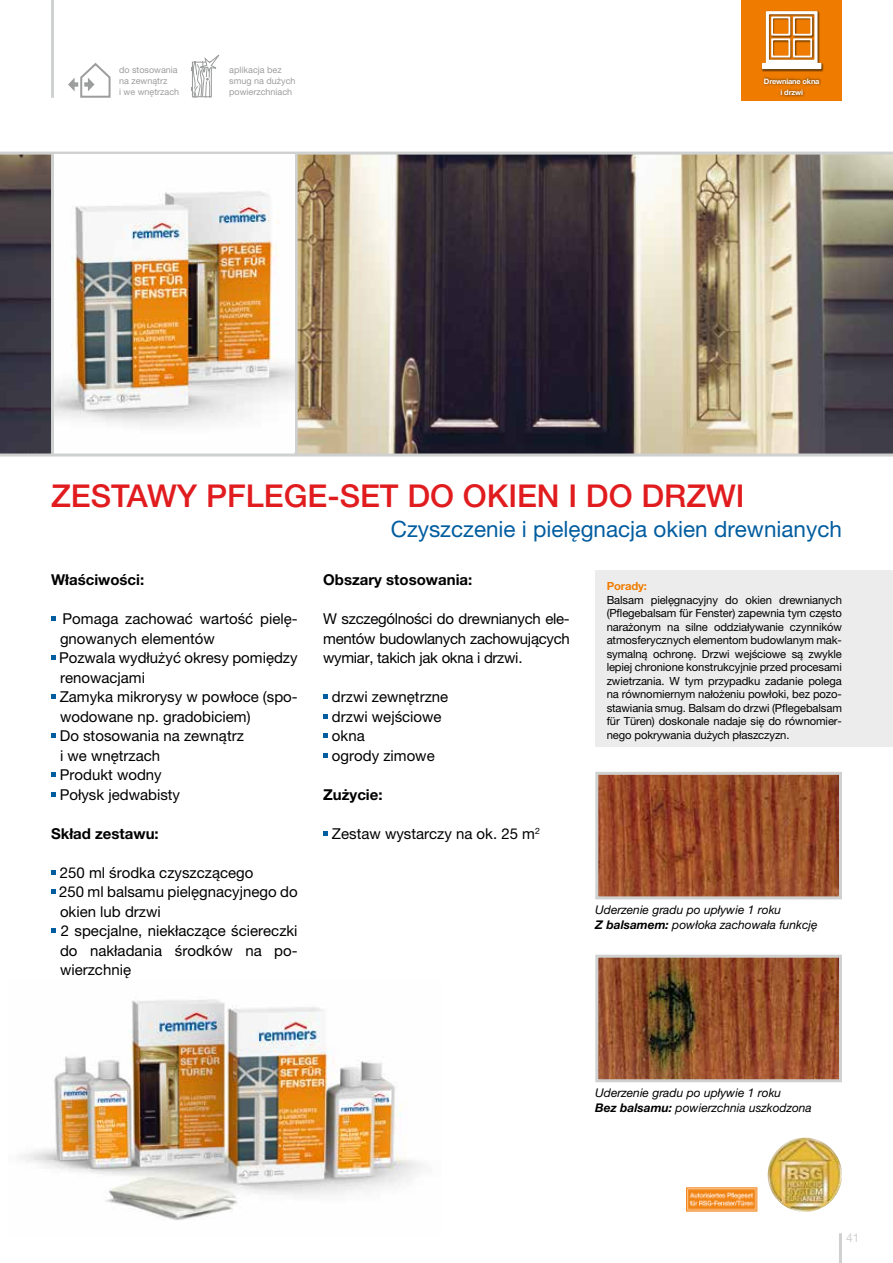
<style>
.page{position:relative;width:893px;height:1263px;background:#fff}
.page>*{position:absolute;margin:0;border:0;box-sizing:border-box;transform-origin:0 0}
.t1{font:500 31.5px "Helvetica Neue LT Pro";color:#e11c1f}
.t2{font:22.5px "Helvetica Neue LT Pro";color:#005da0}
.t3{font:15px/19.5px "Helvetica Neue LT Pro";color:#000}
.t4{font:700 15px "Helvetica Neue LT Pro";color:#000}
.t5{font:italic 12px/14.4px "Helvetica Neue LT Pro";color:#000}
.t6{font:12px "Helvetica Neue LT Pro";color:#cfd0d0}
.t7{font:11.25px/13.5px "Helvetica Neue LT Pro";letter-spacing:-.01em;color:#000;text-align:justify}
.t8{font:700 11.25px "Helvetica Neue LT Pro";letter-spacing:-.01em;color:#ef7c00}
.t9{font:9px/10.8px "Helvetica Neue LT Pro";color:#9c9d9d}
.t10{font:700 7.5px/10.5px "Helvetica Neue LT Pro";letter-spacing:-.025em;color:#fff;text-align:center}
.s1{font-weight:700}
</style>
<div class="page">
<img style="left:0;top:155px;width:893px;height:298px">
<hr style="left:51px;top:153px;width:3px;height:302px;background:#cfd0d0">
<hr style="left:295px;top:153px;width:3px;height:302px;background:#cfd0d0">
<img style="left:599px;top:776px;width:239px;height:119px">
<div style="left:595px;top:772px;width:247px;height:127px;border:3px solid #cfd0d0"></div>
<hr style="left:0;top:152px;width:893px;height:3px;background:#cfd0d0">
<hr style="left:0;top:453px;width:893px;height:3px;background:#cfd0d0">
<img style="left:599px;top:959px;width:239px;height:119px">
<div style="left:595px;top:955px;width:247px;height:127px;border:3px solid #cfd0d0"></div>
<img style="left:768px;top:1137px;width:74px;height:75px">
<img style="left:686px;top:1188px;width:72px;height:23px">
<div style="left:741px;top:0;width:101px;height:101px;background:#ef7c00"></div>
<img style="left:761px;top:62px;width:63px;height:10px">
<svg style="left:762px;top:11px;width:59px;height:58px"></svg>
<div style="left:595px;top:570px;width:298px;height:176px;background:#ececed"></div>
<hr style="left:51px;top:0;width:3px;height:98px;background:#cfd0d0">
<svg style="left:68px;top:63px;width:43px;height:35px"></svg>
<svg style="left:191px;top:55px;width:28px;height:42px"></svg>
<img style="left:763px;top:76px;width:58px;height:21px">
<img style="left:20px;top:999px;width:403px;height:221px">
<img style="left:54px;top:155px;width:240px;height:297px">
<svg style="left:51px;top:616px;width:5px;height:5px"></svg>
<svg style="left:51px;top:655px;width:5px;height:5px"></svg>
<svg style="left:51px;top:694px;width:5px;height:5px"></svg>
<svg style="left:51px;top:733px;width:5px;height:5px"></svg>
<svg style="left:51px;top:772px;width:5px;height:5px"></svg>
<svg style="left:51px;top:792px;width:5px;height:4px"></svg>
<svg style="left:51px;top:870px;width:5px;height:4px"></svg>
<svg style="left:51px;top:889px;width:5px;height:5px"></svg>
<svg style="left:51px;top:928px;width:5px;height:5px"></svg>
<svg style="left:323px;top:694px;width:5px;height:5px"></svg>
<svg style="left:323px;top:714px;width:5px;height:4px"></svg>
<svg style="left:323px;top:733px;width:5px;height:5px"></svg>
<svg style="left:323px;top:753px;width:5px;height:5px"></svg>
<svg style="left:323px;top:831px;width:5px;height:5px"></svg>
<hr style="left:839px;top:1233px;width:3px;height:30px;background:#cfd0d0">
<p class="t9" style="left:119px;top:64px;width:62px">do stosowania na zewnątrz<br>i we wnętrzach</p>
<p class="t9" style="left:229px;top:64px;width:68px">aplikacja bez smug na dużych powierzchniach</p>
<p class="t10" style="left:764px;top:76px;width:57px">Drewniane okna i drzwi</p>
<h1 class="t1" style="left:51px;top:477px;width:695px">ZESTAWY PFLEGE-SET DO OKIEN I DO DRZWI</h1>
<h2 class="t2" style="left:391px;top:516px;width:453px">Czyszczenie i pielęgnacja okien drewnianych</h2>
<p class="t4" style="left:323px;top:570px;width:151px">Obszary stosowania:</p>
<p class="t3" style="left:323px;top:609px;width:248px;text-align:justify">W szczególności do drewnianych ele&shy;mentów budowlanych zachowujących wymiar, takich jak okna i drzwi.</p>
<p class="t3" style="left:332px;top:687px;width:118px">drzwi zewnętrzne drzwi wejściowe okna<br>ogrody zimowe</p>
<p class="t4" style="left:323px;top:785px;width:61px">Zużycie:</p>
<p class="t3" style="left:332px;top:823px;width:209px">Zestaw wystarczy na ok. 25 m<sup>2</sup></p>
<p class="t4" style="left:51px;top:570px;width:95px">Właściwości:</p>
<p class="t3" style="left:59px;top:609px;width:240px">Pomaga zachować wartość pielę&shy;gnowanych elementów<br>Pozwala wydłużyć okresy pomiędzy renowacjami<br>Zamyka mikrorysy w powłoce (spo&shy;wodowane np. gradobiciem)<br>Do stosowania na zewnątrz<br>i we wnętrzach<br>Produkt wodny<br>Połysk jedwabisty</p>
<p class="t4" style="left:51px;top:824px;width:109px">Skład zestawu:</p>
<p class="t3" style="left:59px;top:862px;width:240px">250 ml środka czyszczącego<br>250 ml balsamu pielęgnacyjnego do okien lub drzwi<br>2 specjalne, niekłaczące ściereczki do nakładania środków na po&shy;wierzchnię</p>
<p class="t8" style="left:607px;top:579px;width:42px">Porady:</p>
<p class="t7" style="left:607px;top:593px;width:237px">Balsam pielęgnacyjny do okien drewnianych (Pflegebalsam für Fenster) zapewnia tym często narażonym na silne oddziaływanie czynników atmosferycznych elementom budowlanym mak&shy;symalną ochronę. Drzwi wejściowe są zwykle lepiej chronione konstrukcyjnie przed procesami zwietrzania. W tym przypadku zadanie polega na równomiernym nałożeniu powłoki, bez pozo&shy;stawiania smug. Balsam do drzwi (Pflegebalsam für Türen) doskonale nadaje się do równomier&shy;nego pokrywania dużych płaszczyzn.</p>
<p class="t5" style="left:595px;top:903px;width:224px">Uderzenie gradu po upływie 1 roku<br><span class="s1">Z balsamem:</span> powłoka zachowała funkcję</p>
<p class="t5" style="left:595px;top:1085px;width:218px">Uderzenie gradu po upływie 1 roku<br><span class="s1">Bez balsamu:</span> powierzchnia uszkodzona</p>
<p class="t6" style="left:846px;top:1230px;width:15px">41</p>
</div>
